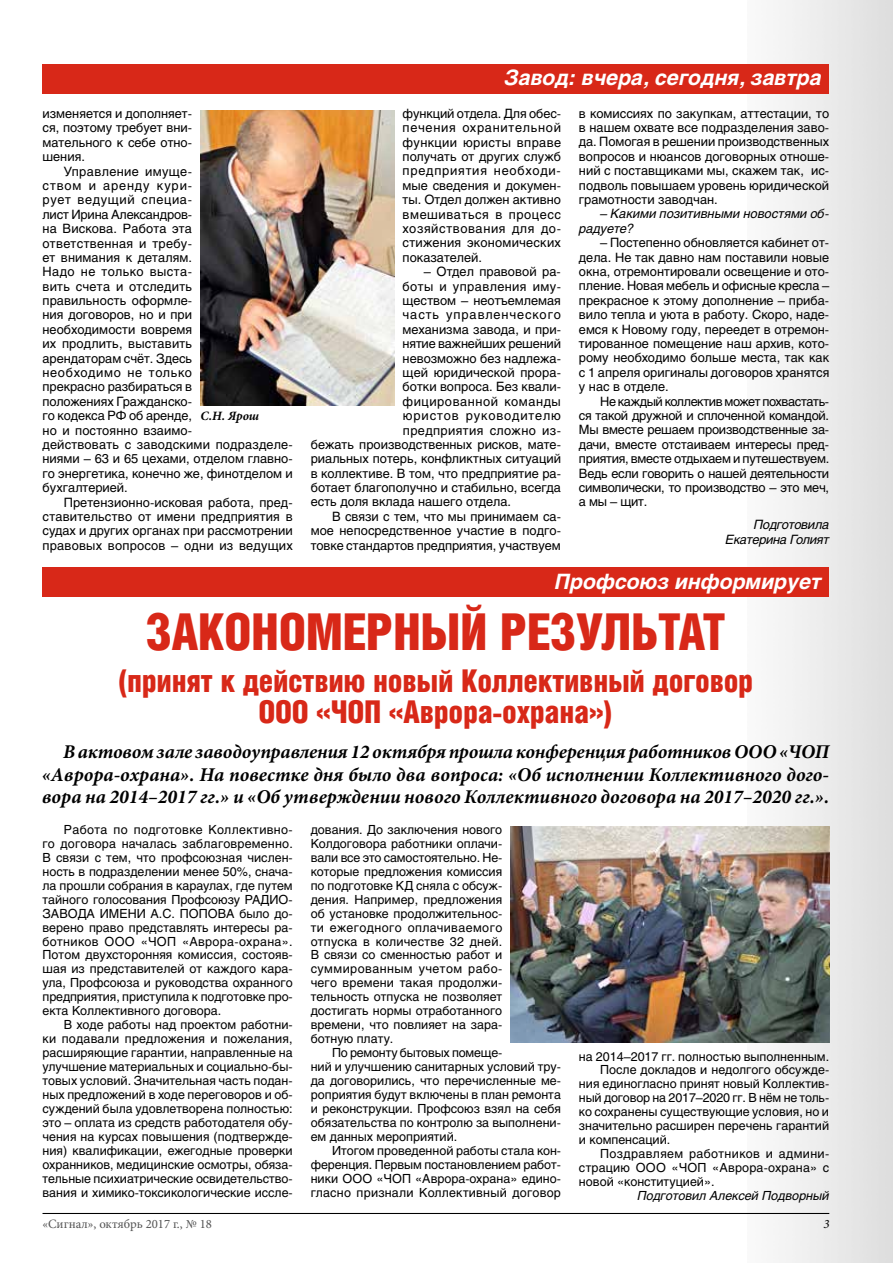
<style>
.page{position:relative;width:893px;height:1263px;background:#fff}
.page>*{position:absolute;margin:0;border:0;box-sizing:border-box;transform-origin:0 0}
.t1{font:900 51px "Helios Cond";color:#d82818}
.t2{font:900 31.5px/31.5px "Helios Cond";letter-spacing:-.01em;color:#d82818}
.t3{font:italic 700 21px "Helios";color:#fff}
.t4{font:italic 700 19.5px/22.5px "Minion Pro";color:#000;text-align:justify}
.t5{font:12.75px/14.4px "Helios";color:#000;text-align:justify}
.t6{font:12.75px "Helios";letter-spacing:.03em;color:#000}
.t7{font:italic 12.75px/14.4px "Helios";color:#000}
.t8{font:12.75px "Minion Pro";color:#535353}
.t9{font:italic 12.75px/14.4px "Helios";letter-spacing:-.02em;color:#000;text-align:right}
.t10{font:12.75px "Helios";letter-spacing:.07em;color:#000}
.t11{font:12.75px "Helios";letter-spacing:.04em;color:#000}
.t12{font:12.75px "Helios";letter-spacing:.065em;color:#000}
.t13{font:italic 700 12.75px "Minion Pro";color:#000}
.t14{font:italic 12.75px "Minion Pro";color:#000}
.t15{font:12.45px/14px "Helios";color:#000;text-align:justify}
.t16{font:12.45px "Helios";letter-spacing:.03em;color:#000}
.t17{font:italic 12.45px "Helios";color:#000}
</style>
<div class="page">
<img style="left:748px;top:0;width:145px;height:1263px">
<hr style="left:43px;top:1213px;width:786px;height:1px;background:#000">
<div style="left:42px;top:64px;width:787px;height:30px;background:#d82818"></div>
<div style="left:42px;top:567px;width:787px;height:30px;background:#d82818"></div>
<img style="left:511px;top:826px;width:318px;height:216px">
<img style="left:201px;top:110px;width:193px;height:295px">
<p class="t5" style="left:43px;top:106px;width:151px">изменяется и дополняет&shy;ся, поэтому требует вни&shy;мательного к себе отно&shy;шения.</p>
<p class="t5" style="left:43px;top:164px;width:252px;text-align:left;text-indent:21px">Управление имуще-<br>ством и аренду кури-<br>рует ведущий специа-<br>лист Ирина Александров-<br>на Вискова. Работа эта<br>ответственная и требу-<br>ет внимания к деталям.<br>Надо не только выста-<br>вить счета и отследить<br>правильность оформле-<br>ния договоров, но и при<br>необходимости вовремя<br>их продлить, выставить<br>арендаторам счёт. Здесь<br>необходимо не только<br>прекрасно разбираться в<br>положениях Гражданско-<br>го кодекса РФ об аренде,<br>но и постоянно взаимо-<br>действовать с заводскими подразделе&shy;ниями – 63 и 65 цехами, отделом главно&shy;го энергетика, конечно же, финотделом и бухгалтерией.</p>
<p class="t5" style="left:43px;top:495px;width:252px;text-indent:21px">Претензионно-исковая работа, пред&shy;ставительство от имени предприятия в судах и других органах при рассмотрении правовых вопросов – одни из ведущих</p>
<p class="t13" style="left:201px;top:407px;width:60px">С.Н. Ярош</p>
<h3 class="t3" style="left:505px;top:66px;width:318px">Завод: вчера, сегодня, завтра</h3>
<p class="t5" style="left:403px;top:106px;width:160px">функций отдела. Для обес&shy;печения охранительной функции юристы вправе получать от других служб предприятия необходи&shy;мые сведения и докумен&shy;ты. Отдел должен активно вмешиваться в процесс хозяйствования для до&shy;стижения экономических показателей.</p>
<p class="t5" style="left:424px;top:264px;width:139px">– Отдел правовой ра-</p>
<p class="t6" style="left:403px;top:278px;width:160px">боты и управления иму-</p>
<p class="t5" style="left:403px;top:293px;width:160px">ществом – неотъемлемая</p>
<p class="t10" style="left:403px;top:307px;width:160px">часть управленческого</p>
<p class="t5" style="left:403px;top:322px;width:160px">механизма завода, и при-</p>
<p class="t5" style="left:403px;top:336px;width:160px">нятие важнейших решений</p>
<p class="t5" style="left:403px;top:351px;width:160px">невозможно без надлежа-</p>
<p class="t5" style="left:403px;top:365px;width:160px">щей юридической прора-</p>
<p class="t5" style="left:403px;top:379px;width:160px">ботки вопроса. Без квали-</p>
<p class="t11" style="left:403px;top:394px;width:160px">фицированной команды</p>
<p class="t12" style="left:403px;top:408px;width:160px">юристов руководителю</p>
<p class="t6" style="left:403px;top:422px;width:160px">предприятия сложно из-</p>
<p class="t5" style="left:311px;top:437px;width:252px">бежать производственных рисков, мате-</p>
<p class="t5" style="left:311px;top:451px;width:252px">риальных потерь, конфликтных ситуаций</p>
<p class="t5" style="left:311px;top:466px;width:252px">в коллективе. В том, что предприятие ра-</p>
<p class="t5" style="left:311px;top:480px;width:252px">ботает благополучно и стабильно, всегда</p>
<p class="t5" style="left:311px;top:495px;width:202px">есть доля вклада нашего отдела.</p>
<p class="t5" style="left:332px;top:509px;width:230px">В связи с тем, что мы принимаем са-</p>
<p class="t5" style="left:311px;top:523px;width:252px">мое непосредственное участие в подго-</p>
<p class="t5" style="left:311px;top:538px;width:252px">товке стандартов предприятия, участвуем</p>
<p class="t5" style="left:579px;top:106px;width:252px">в комиссиях по закупкам, аттестации, то в нашем охвате все подразделения заво&shy;да. Помогая в решении производственных вопросов и нюансов договорных отноше&shy;ний с поставщиками мы, скажем так, ис&shy;подволь повышаем уровень юридической грамотности заводчан.</p>
<p class="t7" style="left:579px;top:207px;width:252px;text-indent:21px">– Какими позитивными новостями об&shy;радуете?</p>
<p class="t5" style="left:579px;top:235px;width:252px;text-indent:21px">– Постепенно обновляется кабинет от&shy;дела. Не так давно нам поставили новые окна, отремонтировали освещение и ото&shy;пление. Новая мебель и офисные кресла – прекрасное к этому дополнение – приба&shy;вило тепла и уюта в работу. Скоро, наде&shy;емся к Новому году, переедет в отремон&shy;тированное помещение наш архив, кото&shy;рому необходимо больше места, так как с 1 апреля оригиналы договоров хранятся у нас в отделе.</p>
<p class="t5" style="left:579px;top:394px;width:252px;text-indent:21px">Не каждый коллектив может похвастать&shy;ся такой дружной и сплоченной командой.<br>Мы вместе решаем производственные за&shy;дачи, вместе отстаиваем интересы пред&shy;приятия, вместе отдыхаем и путешествуем.<br>Ведь если говорить о нашей деятельности символически, то производство – это меч, а мы – щит.</p>
<p class="t9" style="left:725px;top:517px;width:105px">Подготовила<br>Екатерина Голият</p>
<h3 class="t3" style="left:555px;top:569px;width:268px">Профсоюз информирует</h3>
<h1 class="t1" style="left:146px;top:602px;width:536px">Закономерный результат</h1>
<h2 class="t2" style="left:258px;top:664px;width:496px;text-indent:-140px">(принят к действию новый Коллективный договор<br>ООО</h2>
<h2 class="t2" style="left:316px;top:696px;width:298px">«ЧОП «Аврора-охрана»)</h2>
<p class="t4" style="left:42px;top:740px;width:789px;text-indent:21px">В актовом зале заводоуправления 12 октября прошла конференция работников ООО «ЧОП «Аврора-охрана». На повестке дня было два вопроса: «Об исполнении Коллективного дого&shy;вора на 2014–2017 гг.» и «Об утверждении нового Коллективного договора на 2017–2020 гг.».</p>
<p class="t15" style="left:43px;top:822px;width:252px;text-indent:21px">Работа по подготовке Коллективно&shy;го договора началась заблаговременно.<br>В связи с тем, что профсоюзная числен&shy;ность в подразделении менее 50%, снача&shy;ла прошли собрания в караулах, где путем тайного голосования Профсоюзу РАДИО-ЗАВОДА ИМЕНИ А.С. ПОПОВА было до&shy;верено право представлять интересы ра&shy;ботников ООО «ЧОП «Аврора-охрана».<br>Потом двухсторонняя комиссия, состояв&shy;шая из представителей от каждого кара&shy;ула, Профсоюза и руководства охранного предприятия, приступила к подготовке про&shy;екта Коллективного договора.</p>
<p class="t15" style="left:43px;top:1018px;width:252px;text-indent:21px">В ходе работы над проектом работни&shy;ки подавали предложения и пожелания, расширяющие гарантии, направленные на улучшение материальных и социально-бы&shy;товых условий. Значительная часть подан&shy;ных предложений в ходе переговоров и об&shy;суждений была удовлетворена полностью: это – оплата из средств работодателя обу&shy;чения на курсах повышения (подтвержде&shy;ния) квалификации, ежегодные проверки охранников, медицинские осмотры, обяза&shy;тельные психиатрические освидетельство&shy;вания и химико-токсикологические иссле-</p>
<p class="t15" style="left:311px;top:822px;width:193px">дования. До заключения нового Колдоговора работники оплачи&shy;вали все это самостоятельно. Не&shy;которые предложения комиссия по подготовке КД сняла с обсуж&shy;дения. Например, предложения об установке продолжительнос&shy;ти ежегодного оплачиваемого отпуска в количестве 32 дней.<br>В связи со сменностью работ и суммированным учетом рабо&shy;чего времени такая продолжи&shy;тельность отпуска не позволяет достигать нормы отработанного времени, что повлияет на зара&shy;ботную плату.</p>
<p class="t15" style="left:311px;top:1045px;width:252px;text-align:left;text-indent:21px">По ремонту бытовых помеще-<br>ний и улучшению санитарных условий тру&shy;да договорились, что перечисленные ме&shy;роприятия будут включены в план ремонта и реконструкции. Профсоюз взял на себя обязательства по контролю за выполнени&shy;ем данных мероприятий.</p>
<p class="t15" style="left:311px;top:1143px;width:252px;text-indent:21px">Итогом проведенной работы стала кон&shy;ференция. Первым постановлением работ&shy;ники ООО «ЧОП «Аврора-охрана» едино&shy;гласно признали Коллективный договор</p>
<p class="t15" style="left:579px;top:1049px;width:252px">на 2014–2017 гг. полностью выполненным.</p>
<p class="t15" style="left:600px;top:1063px;width:230px">После докладов и недолгого обсужде-</p>
<p class="t15" style="left:579px;top:1077px;width:252px">ния единогласно принят новый Коллектив-</p>
<p class="t15" style="left:579px;top:1091px;width:252px">ный договор на 2017–2020 гг. В нём не толь-</p>
<p class="t15" style="left:579px;top:1105px;width:252px">ко сохранены существующие условия, но и</p>
<p class="t15" style="left:579px;top:1119px;width:252px">значительно расширен перечень гарантий</p>
<p class="t15" style="left:579px;top:1133px;width:93px">и компенсаций.</p>
<p class="t16" style="left:600px;top:1146px;width:230px">Поздравляем работников и админи-</p>
<p class="t15" style="left:579px;top:1160px;width:252px">страцию ООО «ЧОП «Аврора-охрана» с</p>
<p class="t15" style="left:579px;top:1174px;width:137px">новой «конституцией».</p>
<p class="t17" style="left:637px;top:1188px;width:193px">Подготовил Алексей Подворный</p>
<p class="t8" style="left:43px;top:1215px;width:171px">«Сигнал», октябрь 2017 г., № 18</p>
<p class="t14" style="left:823px;top:1215px;width:8px">3</p>
</div>
